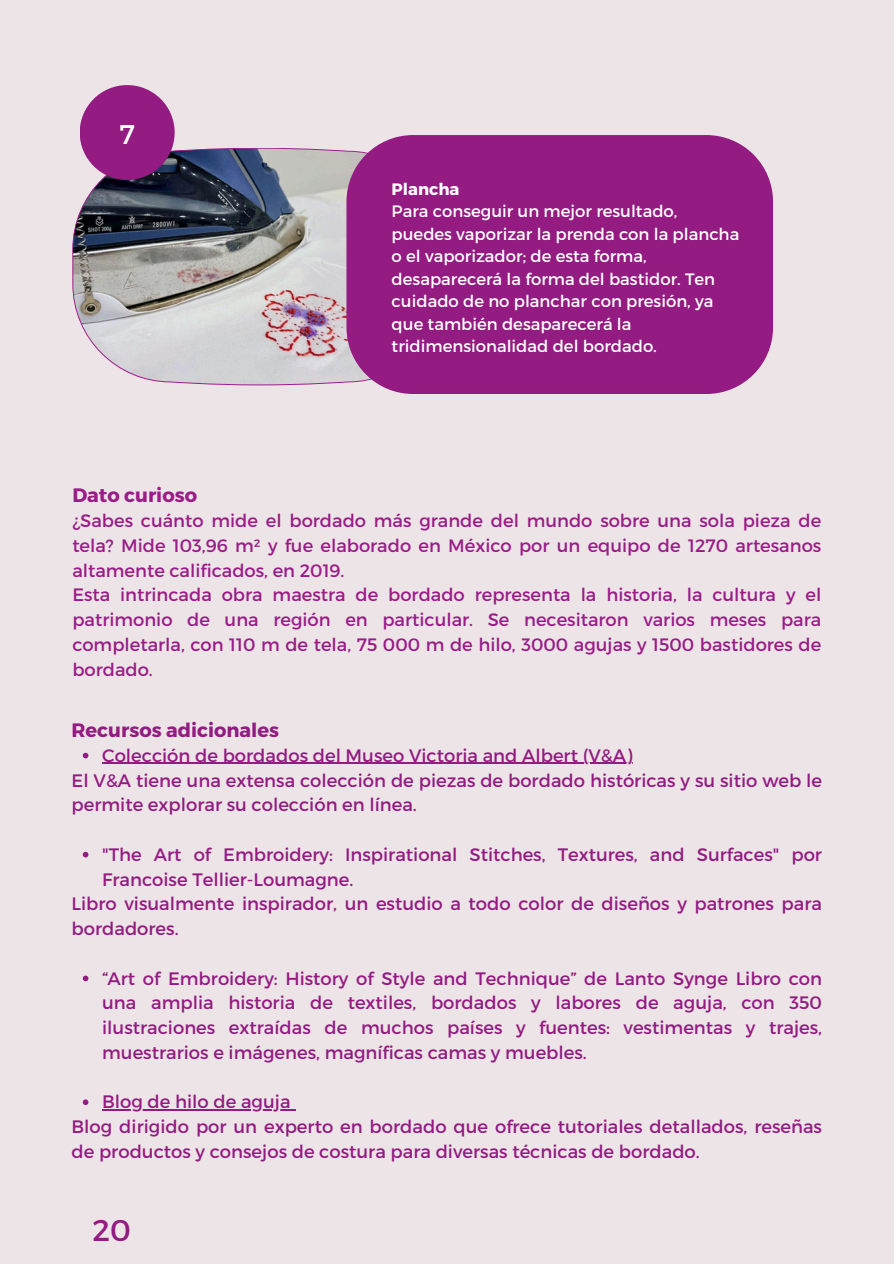
<style>
.page{position:relative;width:894px;height:1264px;background:#fff}
.page>*{position:absolute;margin:0;border:0;box-sizing:border-box;transform-origin:0 0}
.t1{font:30px "Montserrat";color:#931b81}
.t2{font:27px "Montserrat";color:#fff}
.t3{font:700 19.35px "Montserrat";color:#931b81}
.t4{font:700 19.35px "Montserrat";color:#9a1c87}
.t5{font:18px/24.8px "Montserrat";color:#931b81}
.t6{font:17.85px/24.8px "Montserrat";color:#9a1c87}
.t7{font:16.5px/22.5px "Montserrat";color:#fff}
.t8{font:700 16.5px "Montserrat";color:#fff}
</style>
<div class="page">
<div style="left:0;top:0;width:893px;height:1263px;background:#ede4e7"></div>
<img style="left:72px;top:148px;width:274px;height:237px">
<div style="left:346px;top:135px;width:426px;height:259px;background:#931b81"></div>
<div style="left:80px;top:85px;width:95px;height:95px;background:#931b81;border-radius:50%"></div>
<svg style="left:83px;top:752px;width:5px;height:6px"></svg>
<hr style="left:102px;top:763px;width:530px;height:1px;background:#931b81">
<svg style="left:83px;top:851px;width:5px;height:6px"></svg>
<svg style="left:83px;top:975px;width:5px;height:6px"></svg>
<svg style="left:83px;top:1099px;width:5px;height:6px"></svg>
<hr style="left:102px;top:1109px;width:188px;height:1px;background:#931b81">
<p class="t2" style="left:119px;top:116px;width:17px">7</p>
<p class="t8" style="left:391px;top:178px;width:69px">Plancha</p>
<p class="t7" style="left:391px;top:199px;width:349px">Para conseguir un mejor resultado, puedes vaporizar la prenda con la plancha o el vaporizador; de esta forma, desaparecerá la forma del bastidor. Ten cuidado de no planchar con presión, ya que también desaparecerá la tridimensionalidad del bordado.</p>
<h1 class="t4" style="left:72px;top:483px;width:126px">Dato curioso</h1>
<h1 class="t6" style="left:72px;top:507px;width:750px">¿Sabes cuánto mide el bordado más grande del mundo sobre una sola pieza de tela? Mide 103,96 m² y fue elaborado en México por un equipo de 1270 artesanos altamente calificados, en 2019.<br>Esta intrincada obra maestra de bordado representa la historia, la cultura y el patrimonio de una región en particular. Se necesitaron varios meses para completarla, con 110 m de tela, 75 000 m de hilo, 3000 agujas y 1500 bastidores de bordado.</h1>
<p class="t3" style="left:71px;top:717px;width:209px">Recursos adicionales</p>
<h2 class="t5" style="left:102px;top:742px;width:531px">Colección de bordados del Museo Victoria and Albert (V&amp;A)</h2>
<p class="t5" style="left:71px;top:766px;width:751px">El V&amp;A tiene una extensa colección de piezas de bordado históricas y su sitio web le permite explorar su colección en línea.</p>
<h2 class="t5" style="left:102px;top:841px;width:721px">"The Art of Embroidery: Inspirational Stitches, Textures, and Surfaces" por<br>Francoise Tellier-Loumagne.</h2>
<p class="t5" style="left:71px;top:890px;width:751px">Libro visualmente inspirador, un estudio a todo color de diseños y patrones para bordadores.</p>
<p class="t5" style="left:102px;top:964px;width:721px;text-align:justify">“Art of Embroidery: History of Style and Technique” de Lanto Synge Libro con una amplia historia de textiles, bordados y labores de aguja, con 350 ilustraciones extraídas de muchos países y fuentes: vestimentas y trajes, muestrarios e imágenes, magníficas camas y muebles.</p>
<h2 class="t5" style="left:102px;top:1088px;width:190px">Blog de hilo de aguja</h2>
<p class="t5" style="left:71px;top:1113px;width:751px">Blog dirigido por un experto en bordado que ofrece tutoriales detallados, reseñas de productos y consejos de costura para diversas técnicas de bordado.</p>
<h2 class="t1" style="left:93px;top:1210px;width:40px">20</h2>
</div>
